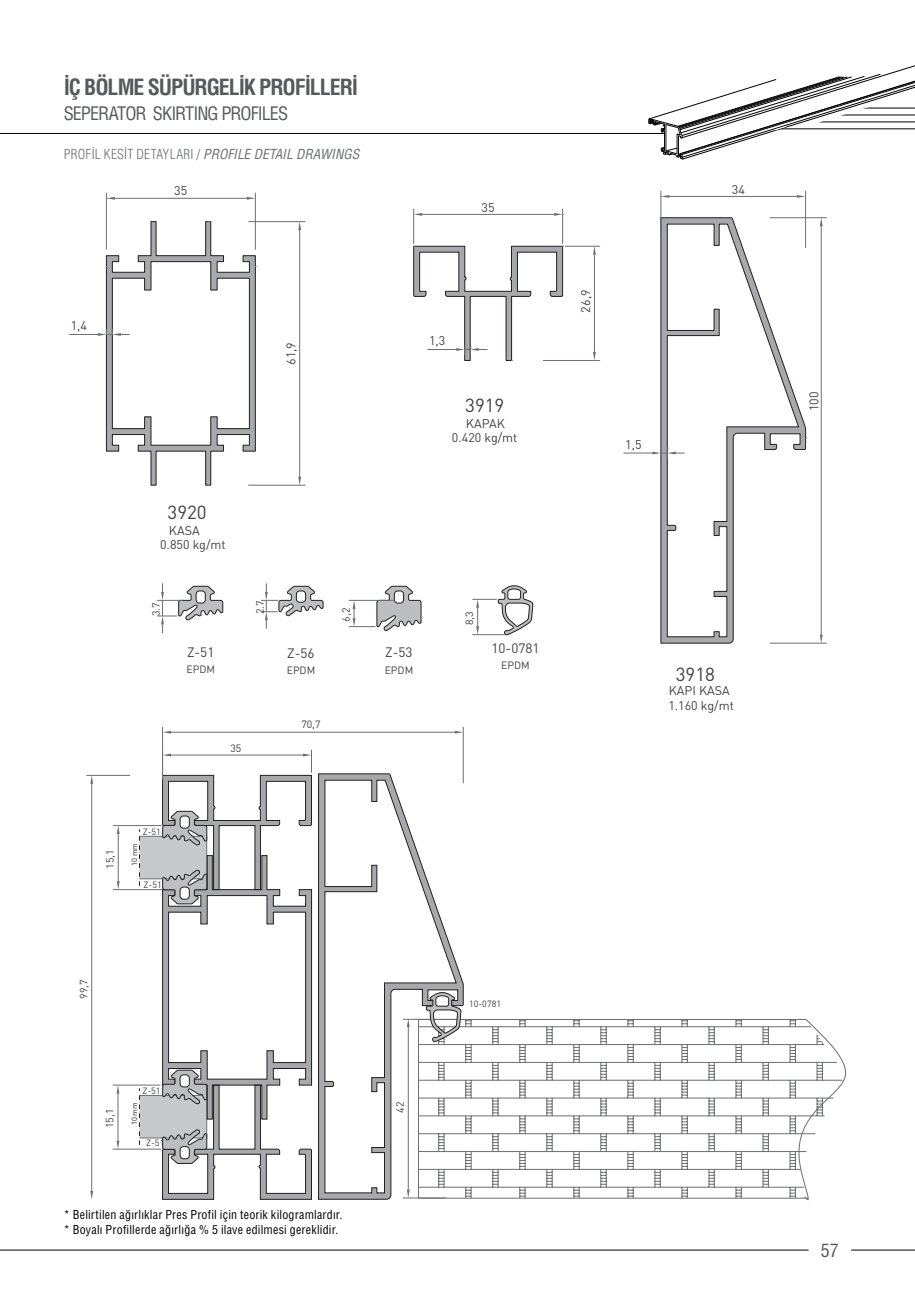
<style>
.page{position:relative;width:915px;height:1306px;background:#fff}
.page>*{position:absolute;margin:0;border:0;box-sizing:border-box;transform-origin:0 0}
.t1{font:21.75px "Helvetica Cond Bold Tr";letter-spacing:-.045em;color:#58595b}
.t2{font:18.75px "DIN Pro";color:#414042}
.t3{font:18.15px "Helvetica Cond Normal Tr";letter-spacing:-.055em;color:#58595b}
.t4{font:18px "Helvetica Cond Normal Tr";color:#58595b}
.t5{font:13.5px "Helvetica Condensed Light Tr";letter-spacing:.015em;color:#6d6e71}
.t6{font:13.5px "DIN Pro";color:#414042}
.t7{font:12.45px "DIN Pro";color:#414042}
.t8{font:12px/14.4px "Helvetica Cond Normal Tr";letter-spacing:.02em;color:#000}
.t9{font:10.5px "DIN Pro";color:#414042}
.t10{font:9px "DIN Pro";color:#414042}
.t11{font:7.5px "DIN Pro";color:#231f20}
.s1{font-family:"Helvetica Cond Italic Tr"}
</style>
<div class="page">
<hr style="left:850px;top:1249px;width:64px;height:1px;background:#000">
<hr style="left:0;top:1249px;width:808px;height:1px;background:#000">
<hr style="left:0;top:133px;width:664px;height:1px;background:#000">
<svg style="left:648px;top:65px;width:266px;height:95px"></svg>
<svg style="left:660px;top:217px;width:145px;height:426px"></svg>
<hr style="left:769px;top:643px;width:57px;height:1px;background:#6d6e71">
<hr style="left:769px;top:217px;width:57px;height:1px;background:#6d6e71">
<hr style="left:820px;top:226px;width:1px;height:408px;background:#6d6e71">
<svg style="left:819px;top:634px;width:3px;height:9px"></svg>
<svg style="left:819px;top:217px;width:3px;height:9px"></svg>
<svg style="left:623px;top:448px;width:61px;height:10px"></svg>
<hr style="left:805px;top:191px;width:1px;height:56px;background:#6d6e71">
<hr style="left:660px;top:191px;width:1px;height:46px;background:#6d6e71">
<hr style="left:669px;top:196px;width:127px;height:1px;background:#6d6e71">
<svg style="left:796px;top:195px;width:9px;height:3px"></svg>
<svg style="left:660px;top:195px;width:9px;height:3px"></svg>
<hr style="left:413px;top:209px;width:1px;height:34px;background:#6d6e71">
<hr style="left:562px;top:209px;width:1px;height:34px;background:#6d6e71">
<hr style="left:422px;top:214px;width:132px;height:1px;background:#6d6e71">
<svg style="left:413px;top:213px;width:9px;height:3px"></svg>
<svg style="left:554px;top:213px;width:9px;height:3px"></svg>
<hr style="left:565px;top:246px;width:34px;height:1px;background:#6d6e71">
<hr style="left:543px;top:360px;width:56px;height:1px;background:#6d6e71">
<hr style="left:594px;top:255px;width:1px;height:97px;background:#6d6e71">
<svg style="left:592px;top:246px;width:3px;height:9px"></svg>
<svg style="left:593px;top:352px;width:2px;height:9px"></svg>
<svg style="left:413px;top:246px;width:150px;height:115px"></svg>
<hr style="left:248px;top:485px;width:57px;height:1px;background:#6d6e71">
<hr style="left:248px;top:221px;width:57px;height:1px;background:#6d6e71">
<hr style="left:299px;top:230px;width:1px;height:246px;background:#6d6e71">
<svg style="left:298px;top:476px;width:3px;height:9px"></svg>
<svg style="left:298px;top:221px;width:3px;height:9px"></svg>
<hr style="left:255px;top:193px;width:1px;height:56px;background:#6d6e71">
<hr style="left:106px;top:193px;width:1px;height:56px;background:#6d6e71">
<hr style="left:115px;top:198px;width:132px;height:1px;background:#6d6e71">
<svg style="left:247px;top:197px;width:8px;height:3px"></svg>
<svg style="left:106px;top:197px;width:9px;height:3px"></svg>
<svg style="left:69px;top:221px;width:187px;height:265px"></svg>
<svg style="left:463px;top:1020px;width:328px;height:177px"></svg>
<hr style="left:418px;top:1197px;width:390px;height:1px;background:#6d6e71">
<hr style="left:418px;top:1019px;width:387px;height:1px;background:#6d6e71">
<svg style="left:791px;top:1019px;width:55px;height:182px"></svg>
<div style="left:139px;top:836px;width:68px;height:43px;background:#c7c8ca;border:1px solid #6d6e71"></div>
<div style="left:139px;top:1095px;width:68px;height:43px;background:#c7c8ca;border:1px solid #6d6e71"></div>
<svg style="left:318px;top:773px;width:145px;height:426px"></svg>
<svg style="left:324px;top:779px;width:132px;height:414px"></svg>
<hr style="left:86px;top:775px;width:44px;height:1px;background:#6d6e71">
<hr style="left:91px;top:784px;width:1px;height:406px;background:#6d6e71">
<svg style="left:90px;top:1190px;width:3px;height:9px"></svg>
<svg style="left:90px;top:775px;width:3px;height:9px"></svg>
<hr style="left:113px;top:825px;width:48px;height:1px;background:#6d6e71">
<hr style="left:113px;top:889px;width:49px;height:1px;background:#6d6e71">
<hr style="left:118px;top:834px;width:1px;height:47px;background:#6d6e71">
<svg style="left:117px;top:825px;width:3px;height:9px"></svg>
<svg style="left:117px;top:881px;width:3px;height:8px"></svg>
<hr style="left:113px;top:1084px;width:47px;height:1px;background:#6d6e71">
<hr style="left:113px;top:1148px;width:48px;height:1px;background:#6d6e71">
<hr style="left:118px;top:1093px;width:1px;height:47px;background:#6d6e71">
<svg style="left:116px;top:1085px;width:3px;height:8px"></svg>
<svg style="left:116px;top:1140px;width:3px;height:9px"></svg>
<hr style="left:403px;top:1197px;width:43px;height:1px;background:#6d6e71">
<hr style="left:403px;top:1019px;width:56px;height:1px;background:#6d6e71">
<hr style="left:408px;top:1027px;width:1px;height:162px;background:#6d6e71">
<svg style="left:406px;top:1189px;width:3px;height:8px"></svg>
<svg style="left:406px;top:1018px;width:3px;height:9px"></svg>
<hr style="left:463px;top:727px;width:1px;height:56px;background:#6d6e71">
<hr style="left:162px;top:727px;width:1px;height:52px;background:#6d6e71">
<hr style="left:171px;top:732px;width:283px;height:1px;background:#6d6e71">
<svg style="left:454px;top:730px;width:9px;height:3px"></svg>
<svg style="left:163px;top:730px;width:8px;height:3px"></svg>
<svg style="left:139px;top:829px;width:1px;height:56px"></svg>
<svg style="left:139px;top:1088px;width:1px;height:56px"></svg>
<svg style="left:162px;top:749px;width:150px;height:450px"></svg>
<svg style="left:426px;top:991px;width:35px;height:51px"></svg>
<svg style="left:157px;top:583px;width:66px;height:50px"></svg>
<svg style="left:261px;top:583px;width:62px;height:45px"></svg>
<svg style="left:348px;top:586px;width:73px;height:45px"></svg>
<svg style="left:472px;top:585px;width:60px;height:50px"></svg>
<h1 class="t1" style="left:64px;top:74px;width:295px">İÇ BÖLME SÜPÜRGELİK PROFİLLERİ</h1>
<h3 class="t3" style="left:64px;top:102px;width:226px">SEPERATOR SKIRTING PROFILES</h3>
<p class="t5" style="left:64px;top:146px;width:297px">PROFİL KESİT DETAYLARI / <span class="s1">PROFILE DETAIL DRAWINGS</span></p>
<p class="t7" style="left:174px;top:183px;width:15px">35</p>
<p class="t7" style="left:481px;top:199px;width:15px">35</p>
<p class="t7" style="left:71px;top:318px;width:18px">1,4</p>
<p class="t7" style="left:283px;top:365px;width:24px;rotate:-90deg">61,9</p>
<h2 class="t2" style="left:167px;top:501px;width:41px">3920</h2>
<p class="t7" style="left:169px;top:522px;width:32px">KASA</p>
<p class="t7" style="left:160px;top:536px;width:67px">0.850 kg/mt</p>
<p class="t9" style="left:149px;top:616px;width:15px;rotate:-90deg">3.7</p>
<p class="t9" style="left:253px;top:614px;width:15px;rotate:-90deg">2.7</p>
<p class="t9" style="left:339px;top:621px;width:15px;rotate:-90deg">6,2</p>
<p class="t7" style="left:429px;top:333px;width:18px">1,3</p>
<h2 class="t2" style="left:465px;top:393px;width:41px">3919</h2>
<p class="t7" style="left:466px;top:415px;width:40px">KAPAK</p>
<p class="t7" style="left:452px;top:430px;width:67px">0.420 kg/mt</p>
<p class="t9" style="left:462px;top:625px;width:15px;rotate:-90deg">8,3</p>
<p class="t6" style="left:187px;top:644px;width:29px">Z-51</p>
<p class="t6" style="left:287px;top:644px;width:29px">Z-56</p>
<p class="t6" style="left:385px;top:644px;width:29px">Z-53</p>
<p class="t6" style="left:491px;top:639px;width:50px">10-0781</p>
<p class="t9" style="left:186px;top:662px;width:30px">EPDM</p>
<p class="t9" style="left:286px;top:663px;width:30px">EPDM</p>
<p class="t9" style="left:384px;top:663px;width:30px">EPDM</p>
<p class="t9" style="left:230px;top:741px;width:12px">35</p>
<p class="t9" style="left:301px;top:717px;width:21px">70,7</p>
<p class="t9" style="left:501px;top:659px;width:30px">EPDM</p>
<p class="t9" style="left:103px;top:868px;width:21px;rotate:-90deg">15,1</p>
<p class="t10" style="left:143px;top:825px;width:20px">Z-51</p>
<p class="t11" style="left:129px;top:866px;width:24px;rotate:-90deg">10 mm</p>
<p class="t10" style="left:144px;top:878px;width:20px">Z-51</p>
<p class="t9" style="left:77px;top:998px;width:21px;rotate:-90deg">99,7</p>
<p class="t9" style="left:103px;top:1128px;width:21px;rotate:-90deg">15,1</p>
<p class="t10" style="left:142px;top:1084px;width:20px">Z-51</p>
<p class="t11" style="left:129px;top:1125px;width:24px;rotate:-90deg">10 mm</p>
<p class="t10" style="left:146px;top:1136px;width:20px">Z-51</p>
<p class="t9" style="left:393px;top:1112px;width:12px;rotate:-90deg">42</p>
<p class="t10" style="left:469px;top:998px;width:34px">10-0781</p>
<p class="t8" style="left:64px;top:1207px;width:280px">* Belirtilen ağırlıklar Pres Profil için teorik kilogramlardır. * Boyalı Profillerde ağırlığa % 5 ilave edilmesi gereklidir.</p>
<p class="t7" style="left:577px;top:312px;width:24px;rotate:-90deg">26,9</p>
<p class="t7" style="left:625px;top:436px;width:18px">1,5</p>
<p class="t7" style="left:731px;top:181px;width:15px">34</p>
<h2 class="t2" style="left:675px;top:662px;width:41px">3918</h2>
<p class="t7" style="left:668px;top:682px;width:63px">KAPI KASA</p>
<p class="t7" style="left:668px;top:697px;width:67px">1.160 kg/mt</p>
<p class="t7" style="left:805px;top:411px;width:21px;rotate:-90deg">100</p>
<h3 class="t4" style="left:820px;top:1238px;width:19px">57</h3>
</div>
